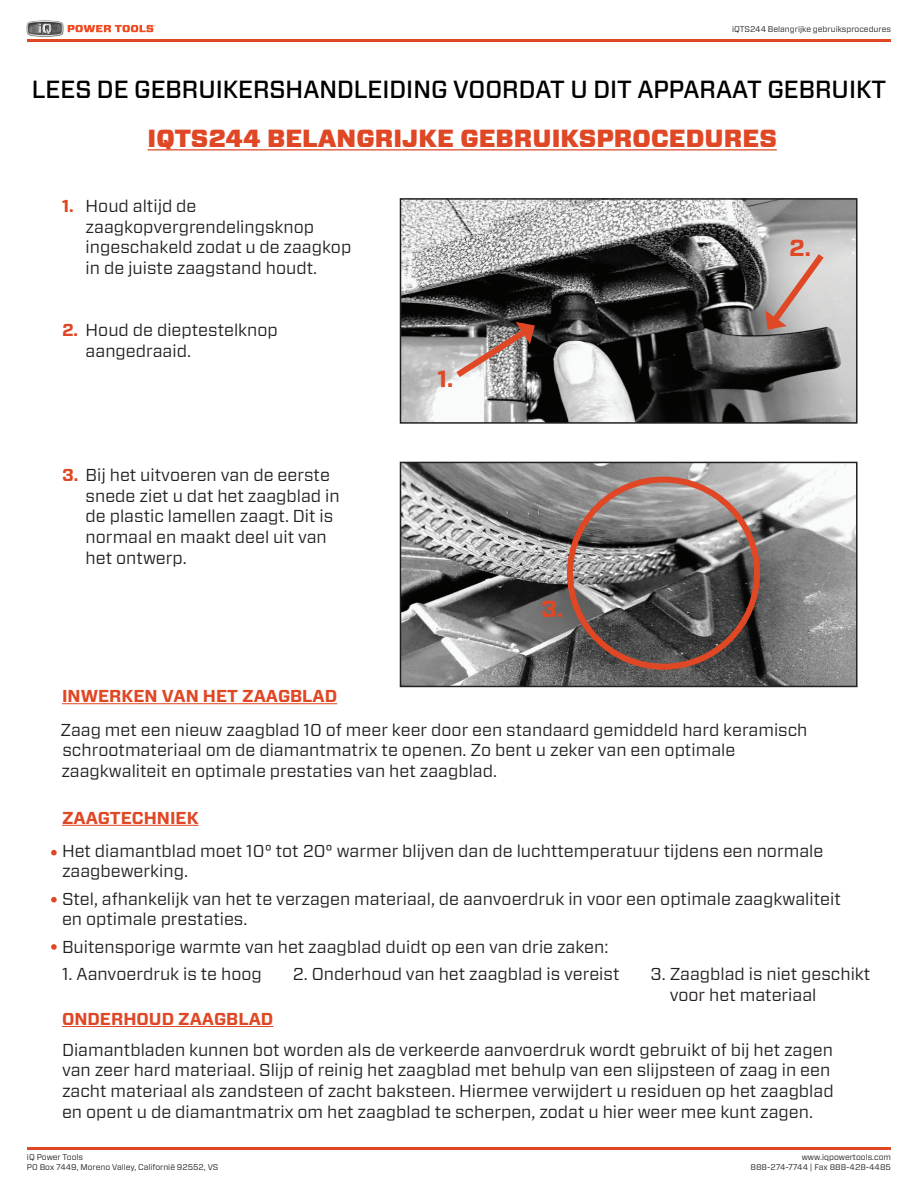
<style>
.page{position:relative;width:918px;height:1188px;background:#fff}
.page>*{position:absolute;margin:0;border:0;box-sizing:border-box;transform-origin:0 0}
.t1{font:500 24.75px "Forza";color:#000}
.t2{font:900 24.75px "Forza";color:#df4725}
.t3{font:700 23.25px "Forza";color:#df4725}
.t4{font:17.25px/20.7px "Forza";color:#231f20}
.t5{font:700 17.25px "Forza";color:#df4725}
.t6{font:8.25px/9.8px "Forza";color:#231f20;text-align:right}
.s1{font-weight:700;color:#df4725}
</style>
<div class="page">
<img style="left:26px;top:20px;width:48px;height:20px">
<svg style="left:68px;top:25px;width:88px;height:7px"></svg>
<hr style="left:27px;top:40px;width:864px;height:2px;background:#df4725">
<hr style="left:27px;top:1147px;width:864px;height:2px;background:#df4725">
<hr style="left:148px;top:149px;width:629px;height:1px;background:#df4725">
<img style="left:403px;top:465px;width:452px;height:219px">
<div style="left:400px;top:462px;width:458px;height:225px;border:2px solid #231f20"></div>
<svg style="left:51px;top:850px;width:6px;height:5px"></svg>
<svg style="left:51px;top:897px;width:6px;height:5px"></svg>
<hr style="left:62px;top:703px;width:275px;height:1px;background:#df4725">
<div style="left:567px;top:477px;width:193px;height:193px;border:6px solid #df4725;border-radius:50%"></div>
<hr style="left:62px;top:825px;width:137px;height:1px;background:#df4725">
<hr style="left:62px;top:1026px;width:211px;height:1px;background:#df4725">
<img style="left:403px;top:201px;width:452px;height:220px">
<div style="left:400px;top:198px;width:458px;height:226px;border:2px solid #231f20"></div>
<svg style="left:450px;top:322px;width:86px;height:61px;background:#9d8a86"></svg>
<svg style="left:765px;top:248px;width:65px;height:83px;background:#cab8b4"></svg>
<svg style="left:51px;top:944px;width:6px;height:6px"></svg>
<p class="t6" style="left:732px;top:24px;width:160px">iQTS244 Belangrijke gebruiksprocedures</p>
<h1 class="t1" style="left:32px;top:73px;width:856px">LEES DE GEBRUIKERSHANDLEIDING VOORDAT U DIT APPARAAT GEBRUIKT</h1>
<h1 class="t2" style="left:148px;top:122px;width:631px">IQTS244 BELANGRIJKE GEBRUIKSPROCEDURES</h1>
<p class="t5" style="left:62px;top:194px;width:13px">1.</p>
<p class="t4" style="left:86px;top:195px;width:267px">Houd altijd de zaagkopvergrendelingsknop ingeschakeld zodat u de zaagkop in de juiste zaagstand houdt.</p>
<p class="t4" style="left:86px;top:320px;width:194px;text-indent:-24px"><span class="s1">2.</span> Houd de dieptestelknop aangedraaid.</p>
<p class="t4" style="left:86px;top:464px;width:256px;text-indent:-24px"><span class="s1">3.</span> Bij het uitvoeren van de eerste snede ziet u dat het zaagblad in de plastic lamellen zaagt. Dit is normaal en maakt deel uit van het ontwerp.</p>
<p class="t5" style="left:62px;top:684px;width:277px">INWERKEN VAN HET ZAAGBLAD</p>
<h2 class="t3" style="left:438px;top:363px;width:17px">1.</h2>
<h2 class="t3" style="left:541px;top:594px;width:24px">3.</h2>
<h2 class="t3" style="left:789px;top:232px;width:23px">2.</h2>
<p class="t4" style="left:61px;top:719px;width:749px">Zaag met een nieuw zaagblad 10 of meer keer door een standaard gemiddeld hard keramisch schrootmateriaal om de diamantmatrix te openen. Zo bent u zeker van een optimale zaagkwaliteit en optimale prestaties van het zaagblad.</p>
<p class="t5" style="left:62px;top:806px;width:138px">ZAAGTECHNIEK</p>
<p class="t4" style="left:62px;top:840px;width:763px">Het diamantblad moet 10° tot 20° warmer blijven dan de luchttemperatuur tijdens een normale zaagbewerking.</p>
<p class="t4" style="left:62px;top:888px;width:780px">Stel, afhankelijk van het te verzagen materiaal, de aanvoerdruk in voor een optimale zaagkwaliteit en optimale prestaties.</p>
<p class="t4" style="left:62px;top:936px;width:548px">Buitensporige warmte van het zaagblad duidt op een van drie zaken:</p>
<p class="t4" style="left:62px;top:964px;width:201px">1. Aanvoerdruk is te hoog</p>
<p class="t4" style="left:293px;top:964px;width:328px">2. Onderhoud van het zaagblad is vereist</p>
<p class="t4" style="left:670px;top:964px;width:202px;text-indent:-19px">3. Zaagblad is niet geschikt voor het materiaal</p>
<p class="t5" style="left:62px;top:1007px;width:213px">ONDERHOUD ZAAGBLAD</p>
<p class="t4" style="left:62px;top:1039px;width:773px">Diamantbladen kunnen bot worden als de verkeerde aanvoerdruk wordt gebruikt of bij het zagen van zeer hard materiaal. Slijp of reinig het zaagblad met behulp van een slijpsteen of zaag in een zacht materiaal als zandsteen of zacht baksteen. Hiermee verwijdert u residuen op het zaagblad en opent u de diamantmatrix om het zaagblad te scherpen, zodat u hier weer mee kunt zagen.</p>
<p class="t6" style="left:27px;top:1152px;width:193px;text-align:left">iQ Power Tools<br>P0 Box 7449, Moreno Valley, Californië 92552, VS</p>
<p class="t6" style="left:750px;top:1152px;width:142px">www.iqpowertools.com<br>888-274-7744 | Fax 888-428-4485</p>
</div>
